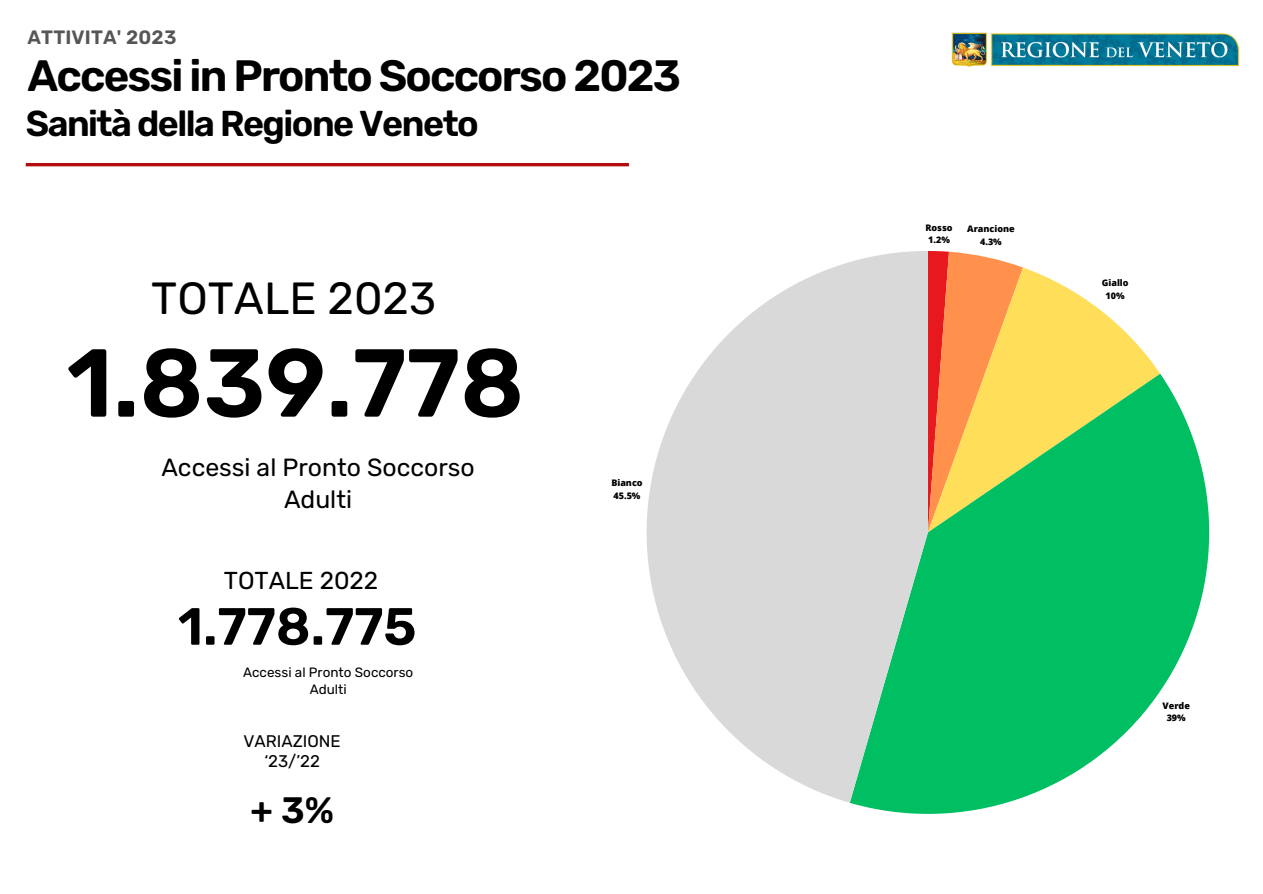
<style>
.page{position:relative;width:1263px;height:894px;background:#fff}
.page>*{position:absolute;margin:0;border:0;box-sizing:border-box;transform-origin:0 0}
.t1{font:600 96.3px "Rubik";color:#000}
.t2{font:600 52.35px "Rubik";color:#000}
.t3{font:45px "Rubik";color:#000}
.t4{font:600 43.8px "Rubik";letter-spacing:-.04em;color:#000}
.t5{font:600 36.75px "Rubik";color:#000}
.t6{font:600 36px "Rubik";letter-spacing:-.04em;color:#000}
.t7{font:24.75px/32px "Rubik";color:#000;text-align:center}
.t8{font:24.45px "Rubik";color:#000}
.t9{font:600 19.35px "Rubik";letter-spacing:.01em;color:#575656}
.t10{font:16.8px/20px "Rubik";color:#000;text-align:center}
.t11{font:13.5px/17.2px "Rubik";color:#000;text-align:center}
.t12{font:800 9px "Open Sans";color:#000}
</style>
<div class="page">
<hr style="left:26px;top:163px;width:603px;height:3px;background:#b20e10">
<img style="left:951px;top:32px;width:289px;height:35px">
<svg style="left:928px;top:251px;width:93px;height:16px"></svg>
<svg style="left:928px;top:267px;width:232px;height:106px"></svg>
<svg style="left:850px;top:373px;width:359px;height:440px;fill:#00bf63"></svg>
<svg style="left:647px;top:251px;width:281px;height:551px;fill:#d9d9d9"></svg>
<p class="t9" style="left:28px;top:26px;width:150px">ATTIVITA' 2023</p>
<p class="t4" style="left:28px;top:50px;width:655px">Accessi in Pronto Soccorso 2023</p>
<p class="t6" style="left:26px;top:102px;width:455px">Sanità della Regione Veneto</p>
<p class="t3" style="left:151px;top:272px;width:286px">TOTALE 2023</p>
<p class="t1" style="left:67px;top:326px;width:459px">1.839.778</p>
<p class="t7" style="left:161px;top:451px;width:315px">Accessi al Pronto Soccorso<br>Adulti</p>
<p class="t8" style="left:224px;top:566px;width:156px">TOTALE 2022</p>
<p class="t2" style="left:178px;top:595px;width:240px">1.778.775</p>
<p class="t11" style="left:243px;top:663px;width:172px">Accessi al Pronto Soccorso<br>Adulti</p>
<p class="t10" style="left:244px;top:731px;width:99px">VARIAZIONE ‘23/’22</p>
<p class="t5" style="left:251px;top:788px;width:85px">+ 3%</p>
<p class="t12" style="left:611px;top:476px;width:33px">Bianco</p>
<p class="t12" style="left:613px;top:489px;width:29px">45.5%</p>
<p class="t12" style="left:925px;top:221px;width:29px">Rosso</p>
<p class="t12" style="left:928px;top:234px;width:23px">1.2%</p>
<p class="t12" style="left:967px;top:222px;width:49px">Arancione</p>
<p class="t12" style="left:980px;top:235px;width:23px">4.3%</p>
<p class="t12" style="left:1102px;top:276px;width:28px">Giallo</p>
<p class="t12" style="left:1106px;top:289px;width:21px">10%</p>
<p class="t12" style="left:1162px;top:698px;width:29px">Verde</p>
<p class="t12" style="left:1167px;top:711px;width:21px">39%</p>
</div>
